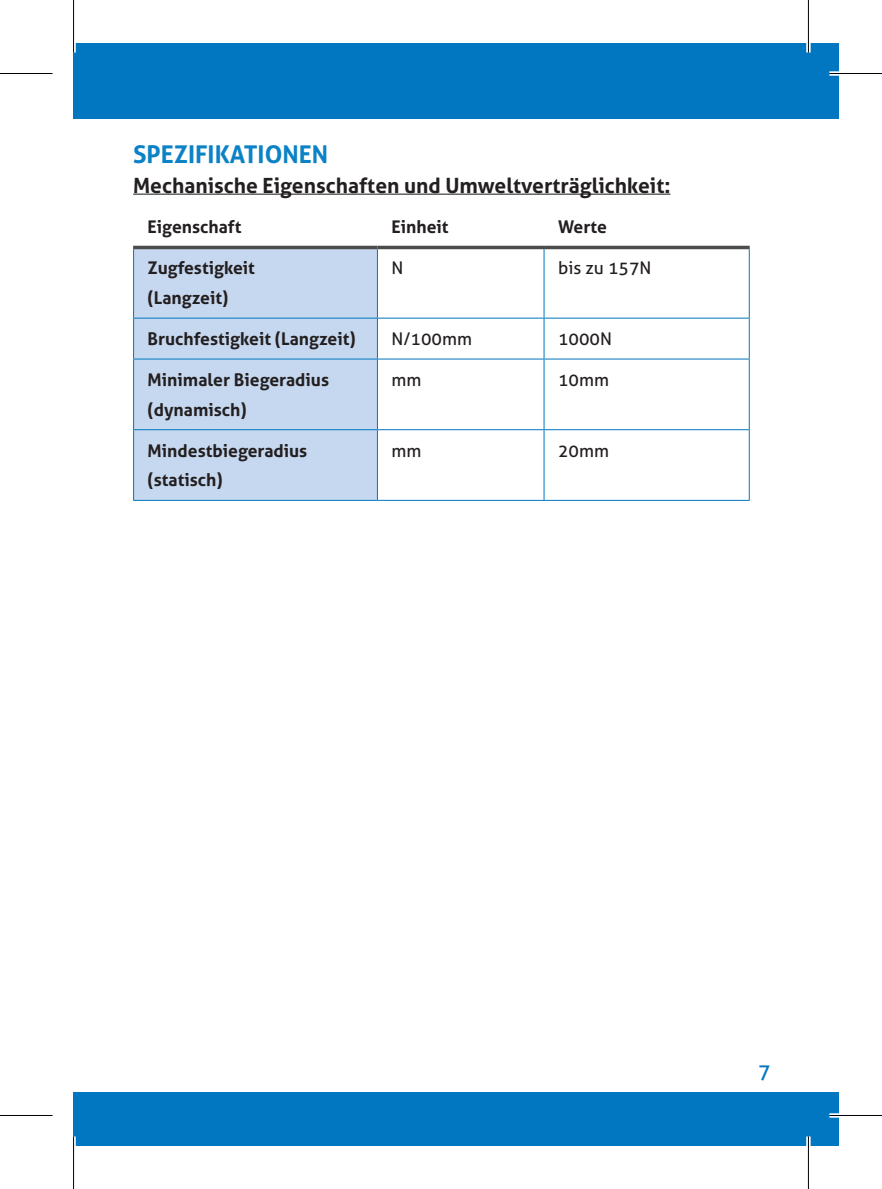
<style>
.page{position:relative;width:882px;height:1189px;background:#fff}
.page>*{position:absolute;margin:0;border:0;box-sizing:border-box;transform-origin:0 0}
.t1{font:700 24.5px "Aller";color:#0c82c6}
.t2{font:700 21px "Aller";color:#231f20}
.t3{font:21px "Aller";color:#0077c0}
.t4{font:700 17.5px/29.8px "Aller";color:#231f20}
.t5{font:17.5px "Aller";color:#231f20}
</style>
<div class="page">
<div style="left:74px;top:1092px;width:763px;height:53px;background:#0077c0"></div>
<div style="left:74px;top:44px;width:763px;height:75px;background:#0077c0"></div>
<hr style="left:133px;top:194px;width:537px;height:1px;background:#231f20">
<div style="left:134px;top:249px;width:242px;height:251px;background:#c6d8ef"></div>
<hr style="left:133px;top:249px;width:1px;height:69px;background:#0077c0">
<hr style="left:376px;top:249px;width:2px;height:69px;background:#0077c0">
<hr style="left:543px;top:249px;width:1px;height:69px;background:#0077c0">
<hr style="left:748px;top:249px;width:1px;height:69px;background:#0077c0">
<hr style="left:133px;top:317px;width:244px;height:2px;background:#0077c0">
<hr style="left:133px;top:319px;width:1px;height:40px;background:#0077c0">
<hr style="left:377px;top:317px;width:167px;height:2px;background:#0077c0">
<hr style="left:376px;top:319px;width:2px;height:40px;background:#0077c0">
<hr style="left:544px;top:317px;width:205px;height:2px;background:#0077c0">
<hr style="left:543px;top:319px;width:1px;height:40px;background:#0077c0">
<hr style="left:748px;top:319px;width:1px;height:40px;background:#0077c0">
<hr style="left:133px;top:358px;width:244px;height:2px;background:#0077c0">
<hr style="left:133px;top:359px;width:1px;height:70px;background:#0077c0">
<hr style="left:377px;top:358px;width:167px;height:2px;background:#0077c0">
<hr style="left:376px;top:359px;width:2px;height:70px;background:#0077c0">
<hr style="left:544px;top:358px;width:205px;height:2px;background:#0077c0">
<hr style="left:543px;top:359px;width:1px;height:70px;background:#0077c0">
<hr style="left:748px;top:359px;width:1px;height:70px;background:#0077c0">
<hr style="left:133px;top:429px;width:244px;height:1px;background:#0077c0">
<hr style="left:133px;top:430px;width:1px;height:70px;background:#0077c0">
<hr style="left:377px;top:429px;width:167px;height:1px;background:#0077c0">
<hr style="left:376px;top:430px;width:2px;height:70px;background:#0077c0">
<hr style="left:544px;top:429px;width:205px;height:1px;background:#0077c0">
<hr style="left:543px;top:430px;width:1px;height:70px;background:#0077c0">
<hr style="left:748px;top:430px;width:1px;height:70px;background:#0077c0">
<hr style="left:133px;top:500px;width:244px;height:1px;background:#0077c0">
<hr style="left:377px;top:500px;width:167px;height:1px;background:#0077c0">
<hr style="left:544px;top:500px;width:205px;height:1px;background:#0077c0">
<hr style="left:133px;top:246px;width:244px;height:3px;background:#4b4c4d">
<hr style="left:377px;top:246px;width:167px;height:3px;background:#4b4c4d">
<hr style="left:544px;top:246px;width:205px;height:3px;background:#4b4c4d">
<div style="left:829px;top:71px;width:52px;height:5px;background:#fff"></div>
<hr style="left:829px;top:1113px;width:52px;height:4px;background:#fff">
<div style="left:71px;top:0;width:5px;height:53px;background:#f6f6f6"></div>
<div style="left:71px;top:1136px;width:5px;height:53px;background:#f6f6f6"></div>
<svg style="left:805px;top:0;width:5px;height:53px"></svg>
<svg style="left:805px;top:1136px;width:5px;height:53px"></svg>
<hr style="left:0;top:73px;width:52px;height:1px;background:#000">
<hr style="left:829px;top:73px;width:52px;height:1px;background:#000">
<hr style="left:0;top:1115px;width:52px;height:1px;background:#000">
<hr style="left:829px;top:1115px;width:52px;height:1px;background:#000">
<hr style="left:73px;top:0;width:1px;height:53px;background:#000">
<hr style="left:73px;top:1136px;width:1px;height:53px;background:#000">
<hr style="left:807px;top:0;width:1px;height:53px;background:#000">
<hr style="left:807px;top:1136px;width:1px;height:53px;background:#000">
<h1 class="t1" style="left:133px;top:139px;width:196px">SPEZIFIKATIONEN</h1>
<p class="t2" style="left:133px;top:172px;width:538px">Mechanische Eigenschaften und Umweltverträglichkeit:</p>
<p class="t4" style="left:147px;top:212px;width:95px">Eigenschaft</p>
<p class="t4" style="left:391px;top:212px;width:59px">Einheit</p>
<p class="t4" style="left:558px;top:212px;width:50px">Werte</p>
<p class="t4" style="left:147px;top:253px;width:109px">Zugfestigkeit (Langzeit)</p>
<p class="t5" style="left:391px;top:257px;width:13px">N</p>
<p class="t5" style="left:558px;top:257px;width:95px">bis zu 157N</p>
<p class="t4" style="left:147px;top:324px;width:209px">Bruchfestigkeit (Langzeit)</p>
<p class="t5" style="left:391px;top:328px;width:82px">N/100mm</p>
<p class="t5" style="left:558px;top:328px;width:55px">1000N</p>
<p class="t4" style="left:147px;top:365px;width:183px">Minimaler Biegeradius (dynamisch)</p>
<p class="t5" style="left:391px;top:369px;width:31px">mm</p>
<p class="t5" style="left:558px;top:369px;width:52px">10mm</p>
<p class="t4" style="left:147px;top:435px;width:161px">Mindestbiegeradius (statisch)</p>
<p class="t5" style="left:391px;top:440px;width:31px">mm</p>
<p class="t5" style="left:558px;top:440px;width:52px">20mm</p>
<p class="t3" style="left:757px;top:1059px;width:14px">7</p>
</div>
